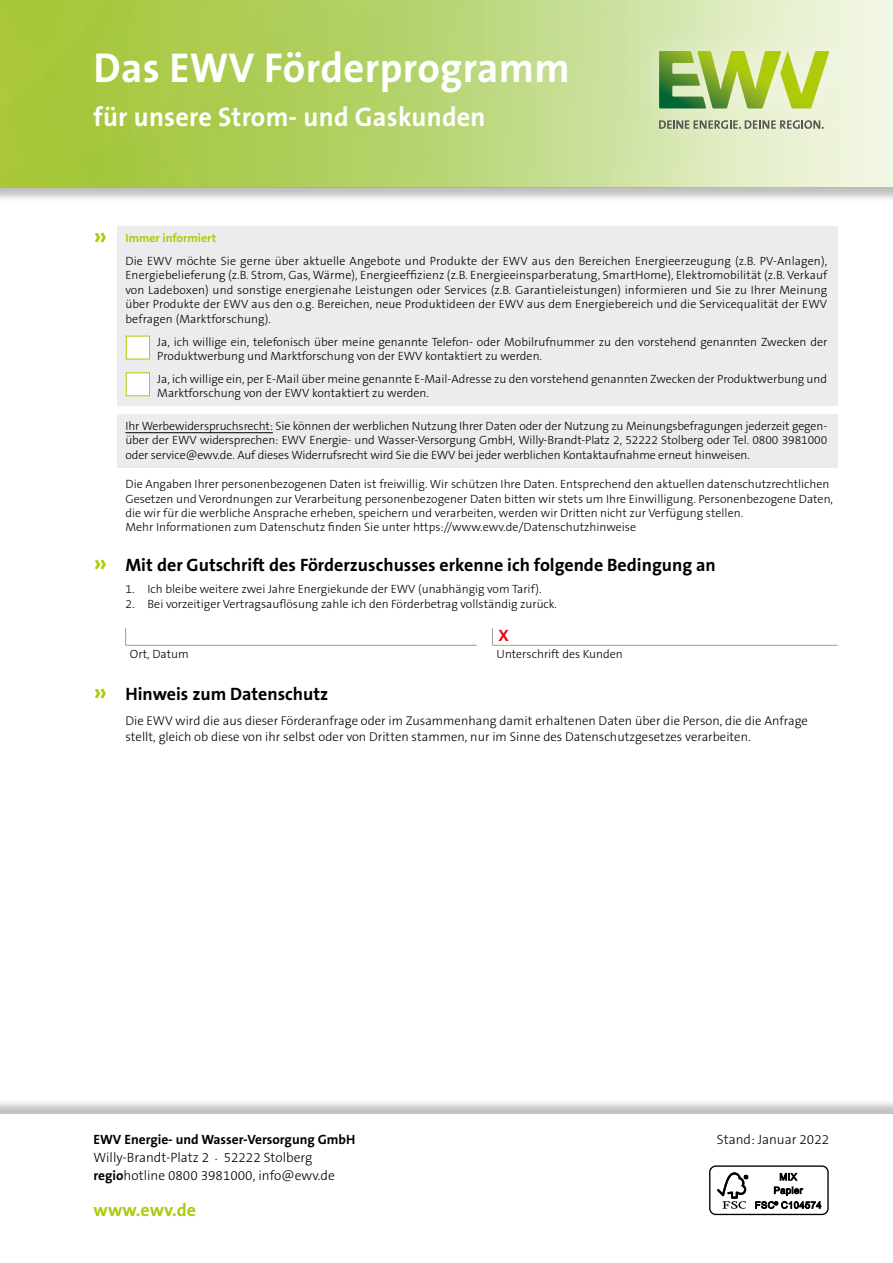
<style>
.page{position:relative;width:893px;height:1263px;background:#fff}
.page>*{position:absolute;margin:0;border:0;box-sizing:border-box;transform-origin:0 0}
.t1{font:700 42px "The Sans B7";letter-spacing:.01em;color:#fff}
.t2{font:700 27px "The Sans B7";letter-spacing:.01em;color:#fff}
.t3{font:700 18px "The Sans B7";color:#000}
.t4{font:700 18px "The Sans B7";letter-spacing:.01em;color:#afca0b}
.t5{font:700 16.5px "The Sans B7";color:#e30613}
.t6{font:300 13.5px/18px "The Sans B3";color:#000}
.t7{font:700 13.5px "The Sans B7";color:#000}
.t8{font:300 12.75px/16.5px "The Sans B3";color:#000}
.t9{font:300 12px/14.4px "The Sans B3";color:#000}
.t10{font:700 12px "The Sans B7";color:#afca0b}
.s1{font-size:25.5px}
.s2{font-size:25.5px;color:#afca0b}
.s3{font-family:"The Sans B7";font-weight:700}
</style>
<div class="page">
<div style="left:0;top:1098px;width:893px;height:165px;background:#000;opacity:.25"></div>
<div style="left:0;top:1114px;width:893px;height:149px;background:#fff"></div>
<div style="left:709px;top:1165px;width:120px;height:50px;border:1px solid #000;border-radius:6px"></div>
<svg style="left:717px;top:1172px;width:31px;height:37px"></svg>
<svg style="left:755px;top:1173px;width:66px;height:36px"></svg>
<div style="left:0;top:0;width:893px;height:203px;background:#000;opacity:.25"></div>
<img style="left:0;top:0;width:893px;height:187px">
<div style="left:117px;top:226px;width:721px;height:25px;background:#ececee"></div>
<div style="left:117px;top:249px;width:721px;height:82px;background:#ececee"></div>
<div style="left:117px;top:330px;width:721px;height:39px;background:#ececee"></div>
<div style="left:117px;top:367px;width:721px;height:39px;background:#ececee"></div>
<div style="left:117px;top:414px;width:721px;height:53px;background:#ececee"></div>
<hr style="left:125px;top:432px;width:148px;height:1px;background:#000">
<svg style="left:125px;top:628px;width:1px;height:17px"></svg>
<hr style="left:125px;top:645px;width:352px;height:1px;background:#9d9d9c">
<svg style="left:492px;top:628px;width:1px;height:17px"></svg>
<hr style="left:492px;top:645px;width:346px;height:1px;background:#9d9d9c">
<div style="left:629px;top:21px;width:228px;height:138px;background:#fff;opacity:.48"></div>
<svg style="left:659px;top:120px;width:165px;height:9px"></svg>
<svg style="left:659px;top:51px;width:170px;height:57px;background:#abc766"></svg>
<svg style="left:125px;top:335px;width:25px;height:25px"></svg>
<svg style="left:125px;top:372px;width:25px;height:25px"></svg>
<h1 class="t1" style="left:94px;top:46px;width:478px">Das EWV Förderprogramm</h1>
<h2 class="t2" style="left:94px;top:103px;width:393px">für unsere Strom- und Gaskunden</h2>
<p class="t10" style="left:94px;top:232px;width:124px"><span class="s1">»</span> Immer informiert</p>
<p class="t9" style="left:125px;top:254px;width:703px;text-align:justify">Die EWV möchte Sie gerne über aktuelle Angebote und Produkte der EWV aus den Bereichen Energieerzeugung (z.B. PV-Anlagen), Energiebelieferung (z.B. Strom, Gas, Wärme), Energieeffizienz (z.B. Energieeinsparberatung, SmartHome), Elektromobilität (z.B. Verkauf von Ladeboxen) und sonstige energienahe Leistungen oder Services (z.B. Garantieleistungen) informieren und Sie zu Ihrer Meinung über Produkte der EWV aus den o.g. Bereichen, neue Produktideen der EWV aus dem Energiebereich und die Servicequalität der EWV befragen (Marktforschung).</p>
<p class="t9" style="left:157px;top:335px;width:671px">Ja, ich willige ein, telefonisch über meine genannte Telefon- oder Mobilrufnummer zu den vorstehend genannten Zwecken der<br>Produktwerbung und Marktforschung von der EWV kontaktiert zu werden.</p>
<p class="t9" style="left:157px;top:372px;width:671px">Ja, ich willige ein, per E-Mail über meine genannte E-Mail-Adresse zu den vorstehend genannten Zwecken der Produktwerbung und<br>Marktforschung von der EWV kontaktiert zu werden.</p>
<p class="t9" style="left:125px;top:419px;width:703px;text-align:justify">Ihr Werbewiderspruchsrecht: Sie können der werblichen Nutzung Ihrer Daten oder der Nutzung zu Meinungsbefragungen jederzeit gegen&shy;über der EWV widersprechen: EWV Energie- und Wasser-Versorgung GmbH, Willy-Brandt-Platz 2, 52222 Stolberg oder Tel. 0800 3981000 oder service@ewv.de. Auf dieses Widerrufsrecht wird Sie die EWV bei jeder werblichen Kontaktaufnahme erneut hinweisen.</p>
<p class="t9" style="left:125px;top:477px;width:709px">Die Angaben Ihrer personenbezogenen Daten ist freiwillig. Wir schützen Ihre Daten. Entsprechend den aktuellen datenschutzrechtlichen Gesetzen und Verordnungen zur Verarbeitung personenbezogener Daten bitten wir stets um Ihre Einwilligung. Personenbezogene Daten, die wir für die werbliche Ansprache erheben, speichern und verarbeiten, werden wir Dritten nicht zur Verfügung stellen.<br>Mehr Informationen zum Datenschutz finden Sie unter https://www.ewv.de/Datenschutzhinweise</p>
<h3 class="t3" style="left:94px;top:555px;width:624px"><span class="s2">»</span> Mit der Gutschrift des Förderzuschusses erkenne ich folgende Bedingung an</h3>
<p class="t9" style="left:125px;top:583px;width:418px">1. Ich bleibe weitere zwei Jahre Energiekunde der EWV (unabhängig vom Tarif).</p>
<p class="t9" style="left:125px;top:597px;width:433px">2. Bei vorzeitiger Vertragsauflösung zahle ich den Förderbetrag vollständig zurück.</p>
<h3 class="t5" style="left:498px;top:626px;width:12px">X</h3>
<p class="t9" style="left:130px;top:647px;width:60px">Ort, Datum</p>
<p class="t9" style="left:497px;top:647px;width:128px">Unterschrift des Kunden</p>
<h3 class="t3" style="left:94px;top:684px;width:236px"><span class="s2">»</span> Hinweis zum Datenschutz</h3>
<p class="t8" style="left:125px;top:713px;width:684px">Die EWV wird die aus dieser Förderanfrage oder im Zusammenhang damit erhaltenen Daten über die Person, die die Anfrage stellt, gleich ob diese von ihr selbst oder von Dritten stammen, nur im Sinne des Datenschutzgesetzes verarbeiten.</p>
<p class="t7" style="left:94px;top:1132px;width:263px">EWV Energie- und Wasser-Versorgung GmbH</p>
<p class="t6" style="left:94px;top:1149px;width:243px">Willy-Brandt-Platz 2 . 52222 Stolberg <span class="s3">regio</span>hotline 0800 3981000, info@ewv.de</p>
<h3 class="t4" style="left:94px;top:1200px;width:104px">www.ewv.de</h3>
<p class="t6" style="left:717px;top:1131px;width:114px">Stand: Januar 2022</p>
</div>
